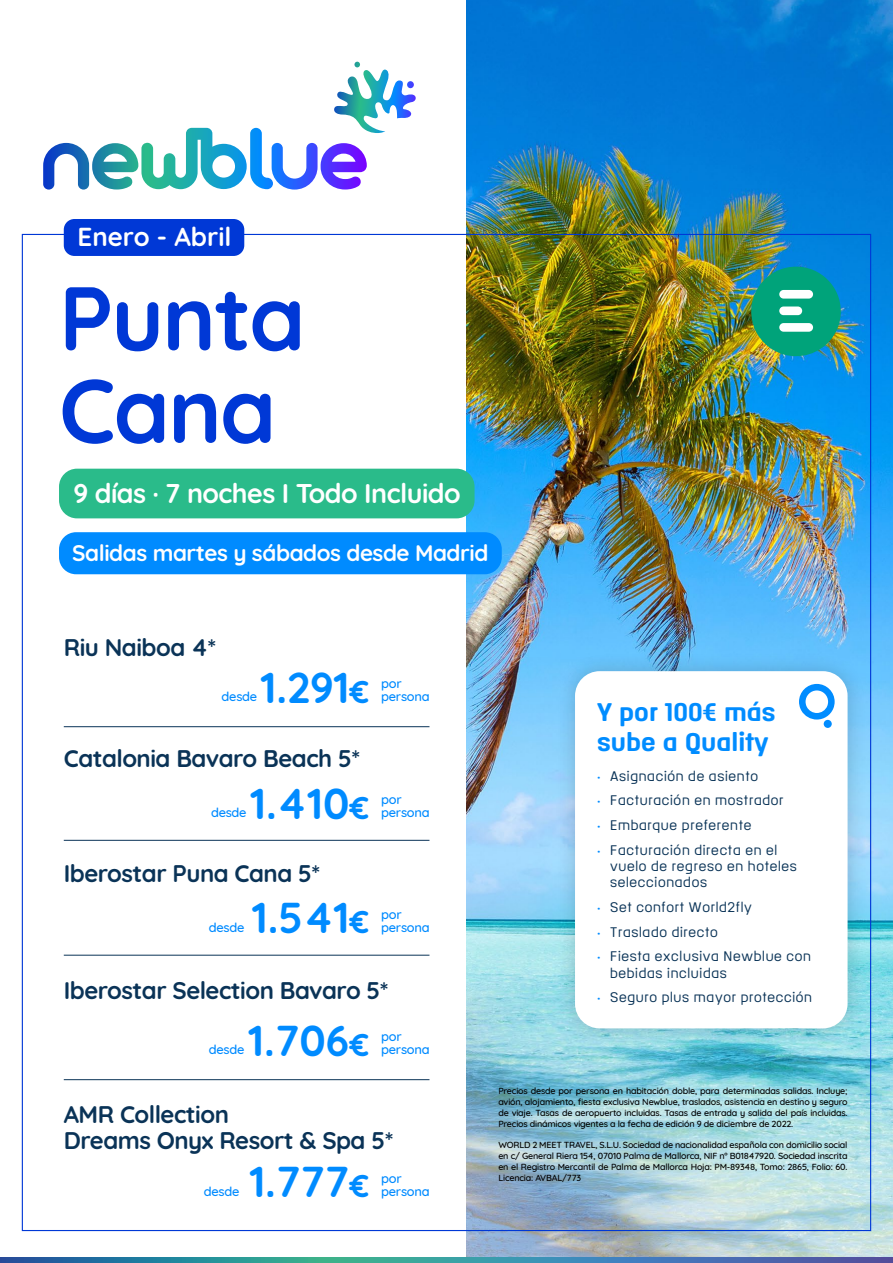
<style>
.page{position:relative;width:893px;height:1263px;background:#fff}
.page>*{position:absolute;margin:0;border:0;box-sizing:border-box;transform-origin:0 0}
.t1{font:700 90.15px/92.4px "Quicksand";letter-spacing:-.02em;color:#0038d6}
.t2{font:700 43.05px "Quicksand";color:#008bff}
.t3{font:700 27px "Quicksand";letter-spacing:-.02em;color:#fff}
.t4{font:700 25.95px "Quicksand";color:#fff}
.t5{font:24.75px/30.2px "Binario Soft";color:#008cff}
.t6{font:700 24px/25.5px "Quicksand";letter-spacing:-.02em;color:#0a3357}
.t7{font:700 22.5px "Quicksand";letter-spacing:-.02em;color:#fff}
.t8{font:300 13.5px/16.2px "Binario Soft";color:#0a3357}
.t9{font:500 12.9px/12.9px "Quicksand";letter-spacing:-.02em;color:#008bff}
.t10{font:500 9px/10.8px "Quicksand";letter-spacing:-.02em;color:#000;text-align:justify}
.s1{font-size:31.5px}
.s2{font-size:9px;color:#008cff}
</style>
<div class="page">
<img style="left:466px;top:0;width:427px;height:1258px">
<svg style="left:0;top:1258px;width:893px;height:5px;background:#3982a4"></svg>
<svg style="left:43px;top:62px;width:373px;height:128px"></svg>
<img style="left:751px;top:267px;width:90px;height:89px">
<div style="left:779px;top:290px;width:34px;height:9px;background:#fff;border-radius:4px"></div>
<div style="left:779px;top:306px;width:23px;height:9px;background:#fff;border-radius:4px"></div>
<div style="left:779px;top:323px;width:34px;height:9px;background:#fff;border-radius:4px"></div>
<div style="left:59px;top:469px;width:416px;height:49px;background:#2abb8a;border-radius:18px"></div>
<div style="left:556px;top:652px;width:311px;height:396px;background:#000;opacity:.17"></div>
<div style="left:575px;top:671px;width:272px;height:357px;background:#fff;border-radius:25px"></div>
<svg style="left:799px;top:684px;width:36px;height:35px"></svg>
<div style="left:824px;top:720px;width:8px;height:8px;background:#008cff;border-radius:50%"></div>
<hr style="left:64px;top:726px;width:365px;height:1px;background:#0a3357">
<hr style="left:64px;top:840px;width:365px;height:1px;background:#0a3357">
<hr style="left:64px;top:955px;width:365px;height:1px;background:#0a3357">
<div style="left:59px;top:532px;width:443px;height:42px;background:#008bff;border-radius:17px"></div>
<div style="left:64px;top:219px;width:180px;height:37px;background:#0038d6;border-radius:11px"></div>
<hr style="left:64px;top:1079px;width:365px;height:1px;background:#0a3357">
<h3 class="t4" style="left:78px;top:216px;width:155px">Enero - Abril</h3>
<h1 class="t1" style="left:59px;top:265px;width:248px">Punta<br>Cana</h1>
<h3 class="t3" style="left:74px;top:471px;width:389px">9 días · 7 noches I Todo Incluido</h3>
<h3 class="t7" style="left:72px;top:534px;width:418px">Salidas martes y sábados desde Madrid</h3>
<h3 class="t6" style="left:64px;top:632px;width:154px">Riu Naiboa 4*</h3>
<h2 class="t2" style="left:261px;top:652px;width:110px">1.291<span class="s1">€</span></h2>
<h3 class="t9" style="left:222px;top:689px;width:37px">desde</h3>
<h3 class="t9" style="left:381px;top:676px;width:50px">por persona</h3>
<h3 class="t6" style="left:64px;top:744px;width:298px">Catalonia Bavaro Beach 5*</h3>
<h2 class="t2" style="left:251px;top:768px;width:120px">1.410<span class="s1">€</span></h2>
<h3 class="t9" style="left:211px;top:805px;width:37px">desde</h3>
<h3 class="t9" style="left:381px;top:792px;width:50px">por persona</h3>
<h3 class="t6" style="left:64px;top:858px;width:258px">Iberostar Puna Cana 5*</h3>
<h3 class="t9" style="left:209px;top:919px;width:37px">desde</h3>
<h2 class="t2" style="left:252px;top:882px;width:119px">1.541<span class="s1">€</span></h2>
<h3 class="t9" style="left:381px;top:907px;width:50px">por persona</h3>
<h3 class="t6" style="left:64px;top:975px;width:326px">Iberostar Selection Bavaro 5*</h3>
<h2 class="t2" style="left:249px;top:1005px;width:122px">1.706<span class="s1">€</span></h2>
<h3 class="t9" style="left:209px;top:1042px;width:37px">desde</h3>
<h3 class="t9" style="left:381px;top:1029px;width:50px">por persona</h3>
<h3 class="t6" style="left:64px;top:1100px;width:331px">AMR Collection<br>Dreams Onyx Resort &amp; Spa 5*</h3>
<h2 class="t2" style="left:250px;top:1146px;width:121px">1.777<span class="s1">€</span></h2>
<h3 class="t9" style="left:381px;top:1170px;width:22px">por</h3>
<h3 class="t9" style="left:204px;top:1183px;width:37px">desde</h3>
<h3 class="t9" style="left:381px;top:1183px;width:50px">persona</h3>
<h3 class="t5" style="left:597px;top:697px;width:180px">Y por 100€ más sube a Quality</h3>
<h3 class="t8" style="left:597px;top:768px;width:163px"><span class="s2">•</span> Asignación de asiento</h3>
<h3 class="t8" style="left:597px;top:793px;width:188px"><span class="s2">•</span> Facturación en mostrador</h3>
<h3 class="t8" style="left:597px;top:817px;width:156px"><span class="s2">•</span> Embarque preferente</h3>
<h3 class="t8" style="left:610px;top:842px;width:189px;text-indent:-13px"><span class="s2">•</span> Facturación directa en el vuelo de regreso en hoteles seleccionados</h3>
<h3 class="t8" style="left:597px;top:899px;width:157px"><span class="s2">•</span> Set confort World2fly</h3>
<h3 class="t8" style="left:597px;top:924px;width:123px"><span class="s2">•</span> Traslado directo</h3>
<h3 class="t8" style="left:610px;top:948px;width:203px;text-indent:-13px"><span class="s2">•</span> Fiesta exclusiva Newblue con bebidas incluidas</h3>
<h3 class="t8" style="left:597px;top:989px;width:217px"><span class="s2">•</span> Seguro plus mayor protección</h3>
<p class="t10" style="left:498px;top:1085px;width:351px">Precios desde por persona en habitación doble, para determinadas salidas. Incluye; avión, alojamiento, fiesta exclusiva Newblue, traslados, asistencia en destino y seguro de viaje. Tasas de aeropuerto incluidas. Tasas de entrada y salida del país incluidas.<br>Precios dinámicos vigentes a la fecha de edición 9 de diciembre de 2022.</p>
<p class="t10" style="left:498px;top:1139px;width:351px">WORLD 2 MEET TRAVEL, S.L.U. Sociedad de nacionalidad española con domicilio social en c/ General Riera 154, 07010 Palma de Mallorca, NIF nº B01847920. Sociedad inscrita en el Registro Mercantil de Palma de Mallorca Hoja: PM-89348, Tomo: 2865, Folio: 60.<br>Licencia: AVBAL/773</p>
</div>
